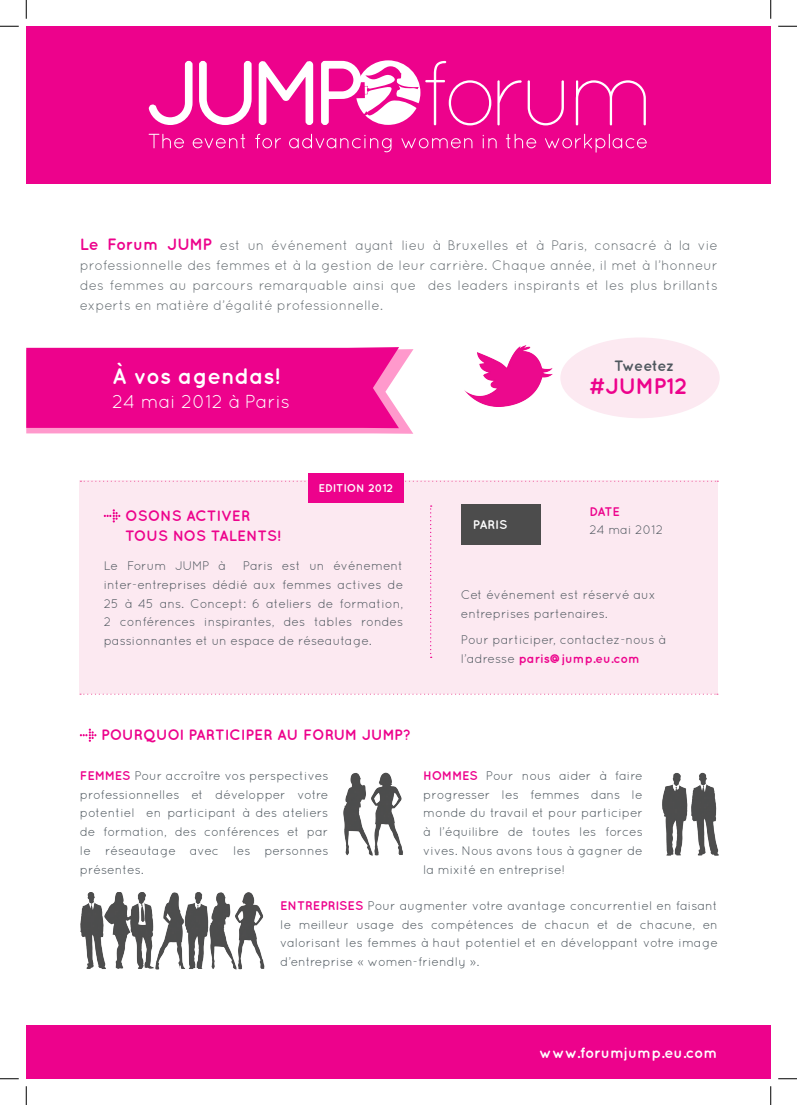
<style>
.page{position:relative;width:797px;height:1105px;background:#fff}
.page>*{position:absolute;margin:0;border:0;box-sizing:border-box;transform-origin:0 0}
.t1{font:700 22.5px "Quicksand";color:#fff}
.t2{font:700 22.5px "Quicksand";color:#ed028c}
.t3{font:18.75px "Quicksand";color:#fff}
.t4{font:700 15px "Quicksand";letter-spacing:-.005em;color:#ed028c}
.t5{font:700 15px "Quicksand";color:#fff}
.t6{font:700 15px "Quicksand";letter-spacing:-.04em;color:#4e575e}
.t7{font:13.75px/20px "Quicksand";color:#686f74;text-align:justify}
.t8{font:12.5px/18.8px "Quicksand";color:#4e575e;text-align:justify}
.t9{font:700 12.5px "Quicksand";color:#fff}
.t10{font:700 12.5px "Quicksand";color:#ed028c}
.t11{font:700 11.25px "Quicksand";color:#fff}
.s1{font-weight:700;font-size:16.38px;color:#ed028c}
.s2{font-weight:700;color:#ed028c}
</style>
<div class="page">
<div style="left:27px;top:26px;width:744px;height:158px;background:#ed028c"></div>
<div style="left:27px;top:1025px;width:744px;height:54px;background:#ed028c"></div>
<svg style="left:80px;top:729px;width:16px;height:13px"></svg>
<img style="left:343px;top:772px;width:60px;height:84px">
<img style="left:80px;top:892px;width:185px;height:78px">
<img style="left:662px;top:772px;width:57px;height:84px">
<div style="left:80px;top:481px;width:638px;height:213px;background:#fce9f1"></div>
<svg style="left:104px;top:509px;width:16px;height:13px"></svg>
<svg style="left:430px;top:505px;width:1px;height:153px"></svg>
<svg style="left:80px;top:481px;width:638px;height:1px"></svg>
<svg style="left:80px;top:694px;width:638px;height:1px"></svg>
<div style="left:461px;top:505px;width:79px;height:40px;background:#4c4c4c"></div>
<div style="left:308px;top:473px;width:96px;height:30px;background:#ed028c"></div>
<svg style="left:26px;top:347px;width:387px;height:87px;background:#ef1c97"></svg>
<div style="left:560px;top:337px;width:159px;height:81px;background:#fce9f1;border-radius:50%"></div>
<img style="left:464px;top:346px;width:88px;height:61px">
<svg style="left:148px;top:60px;width:343px;height:66px"></svg>
<svg style="left:497px;top:80px;width:24px;height:45px"></svg>
<svg style="left:527px;top:80px;width:37px;height:45px"></svg>
<svg style="left:576px;top:80px;width:70px;height:45px"></svg>
<svg style="left:149px;top:134px;width:35px;height:14px"></svg>
<svg style="left:193px;top:134px;width:52px;height:14px"></svg>
<svg style="left:255px;top:134px;width:26px;height:14px"></svg>
<svg style="left:289px;top:134px;width:102px;height:18px"></svg>
<svg style="left:401px;top:138px;width:71px;height:10px"></svg>
<svg style="left:482px;top:135px;width:14px;height:13px"></svg>
<svg style="left:506px;top:134px;width:30px;height:14px"></svg>
<svg style="left:545px;top:134px;width:101px;height:19px"></svg>
<svg style="left:0;top:25px;width:19px;height:2px"></svg>
<svg style="left:778px;top:25px;width:19px;height:2px"></svg>
<svg style="left:0;top:1078px;width:19px;height:1px"></svg>
<svg style="left:778px;top:1078px;width:19px;height:1px"></svg>
<svg style="left:25px;top:0;width:2px;height:19px"></svg>
<svg style="left:25px;top:1086px;width:2px;height:19px"></svg>
<svg style="left:770px;top:0;width:1px;height:19px"></svg>
<svg style="left:770px;top:1086px;width:1px;height:19px"></svg>
<p class="t7" style="left:80px;top:235px;width:639px"><span class="s1">Le Forum JUMP</span> est un événement ayant lieu à Bruxelles et à Paris, consacré à la vie professionnelle des femmes et à la gestion de leur carrière. Chaque année, il met à l’honneur des femmes au parcours remarquable ainsi que des leaders inspirants et les plus brillants experts en matière d’égalité professionnelle.</p>
<p class="t1" style="left:112px;top:363px;width:169px">À vos agendas!</p>
<p class="t3" style="left:112px;top:390px;width:179px">24 mai 2012 à Paris</p>
<p class="t11" style="left:318px;top:481px;width:76px">EDITION 2012</p>
<p class="t4" style="left:125px;top:506px;width:127px">OSONS ACTIVER</p>
<p class="t4" style="left:125px;top:526px;width:157px">TOUS NOS TALENTS!</p>
<p class="t8" style="left:104px;top:556px;width:123px">Le Forum JUMP à</p>
<p class="t8" style="left:104px;top:556px;width:301px;text-indent:139px">Paris est un événement inter-entreprises dédié aux femmes actives de 25 à 45 ans. Concept: 6 ateliers de formation, 2 conférences inspirantes, des tables rondes passionnantes et un espace de réseautage.</p>
<p class="t9" style="left:473px;top:517px;width:36px">PARIS</p>
<p class="t6" style="left:614px;top:357px;width:62px">Tweetez</p>
<p class="t2" style="left:589px;top:373px;width:100px">#JUMP12</p>
<p class="t10" style="left:589px;top:504px;width:32px">DATE</p>
<p class="t8" style="left:589px;top:520px;width:75px">24 mai 2012</p>
<p class="t8" style="left:461px;top:585px;width:197px">Cet événement est réservé aux entreprises partenaires.</p>
<p class="t8" style="left:461px;top:630px;width:206px">Pour participer, contactez-nous à l’adresse <span class="s2">paris@jump.eu.com</span></p>
<p class="t4" style="left:101px;top:726px;width:311px">POURQUOI PARTICIPER AU FORUM JUMP?</p>
<p class="t8" style="left:80px;top:766px;width:250px"><span class="s2">FEMMES</span> Pour accroître vos perspectives professionnelles et développer votre potentiel en participant à des ateliers de formation, des conférences et par le réseautage avec les personnes présentes.</p>
<p class="t8" style="left:423px;top:766px;width:221px"><span class="s2">HOMMES</span> Pour nous aider à faire progresser les femmes dans le monde du travail et pour participer à l’équilibre de toutes les forces vives. Nous avons tous à gagner de la mixité en entreprise!</p>
<p class="t8" style="left:280px;top:896px;width:439px"><span class="s2">ENTREPRISES</span> Pour augmenter votre avantage concurrentiel en faisant le meilleur usage des compétences de chacun et de chacune, en valorisant les femmes à haut potentiel et en développant votre image d’entreprise « women-friendly ».</p>
<p class="t5" style="left:539px;top:1043px;width:180px">www.forumjump.eu.com</p>
</div>
